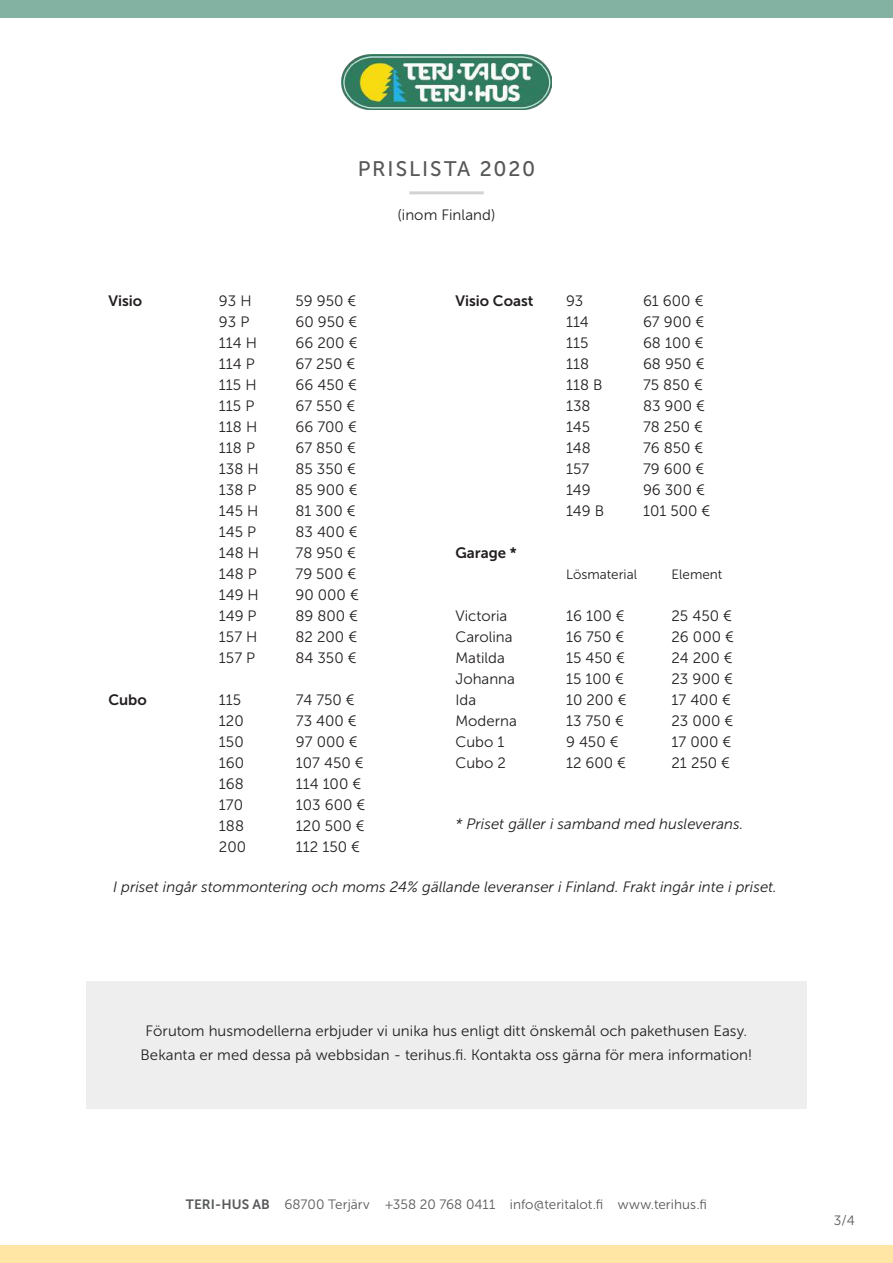
<style>
.page{position:relative;width:893px;height:1263px;background:#fff}
.page>*{position:absolute;margin:0;border:0;box-sizing:border-box;transform-origin:0 0}
.t1{font:21px "Museo Sans 500";letter-spacing:.09em;color:#57585a}
.t2{font:15px/24px "Museo Sans 300";color:#231f20;text-align:center}
.t3{font:italic 15px "Museo Sans 300";color:#231f20}
.t4{font:15px "Museo Sans 700";color:#231f20}
.t5{font:13.5px "Museo Sans 300";letter-spacing:.005em;color:#57585a}
.t6{font:13.5px "Museo Sans 300";color:#231f20}
.s1{font-family:"Museo Sans 700"}
</style>
<div class="page">
<div style="left:86px;top:981px;width:721px;height:128px;background:#eeeeef"></div>
<div style="left:0;top:1246px;width:893px;height:17px;background:#ffe6a4"></div>
<div style="left:0;top:0;width:893px;height:17px;background:#83b1a2"></div>
<img style="left:342px;top:54px;width:209px;height:55px">
<hr style="left:409px;top:191px;width:75px;height:3px;background:#d2d3d2">
<h1 class="t1" style="left:358px;top:158px;width:179px">PRISLISTA 2020</h1>
<p class="t4" style="left:108px;top:293px;width:35px">Visio</p>
<p class="t2" style="left:219px;top:289px;width:34px">93 H</p>
<p class="t2" style="left:296px;top:289px;width:62px">59 950 €</p>
<p class="t2" style="left:219px;top:310px;width:32px">93 P</p>
<p class="t2" style="left:296px;top:310px;width:63px">60 950 €</p>
<p class="t2" style="left:219px;top:331px;width:39px">114 H</p>
<p class="t2" style="left:296px;top:331px;width:63px">66 200 €</p>
<p class="t2" style="left:219px;top:352px;width:37px">114 P</p>
<p class="t2" style="left:296px;top:352px;width:61px">67 250 €</p>
<p class="t2" style="left:219px;top:373px;width:39px">115 H</p>
<p class="t2" style="left:296px;top:373px;width:63px">66 450 €</p>
<p class="t2" style="left:219px;top:394px;width:37px">115 P</p>
<p class="t2" style="left:296px;top:394px;width:61px">67 550 €</p>
<p class="t2" style="left:219px;top:415px;width:40px">118 H</p>
<p class="t2" style="left:296px;top:415px;width:63px">66 700 €</p>
<p class="t2" style="left:219px;top:436px;width:38px">118 P</p>
<p class="t2" style="left:296px;top:436px;width:62px">67 850 €</p>
<p class="t2" style="left:219px;top:457px;width:41px">138 H</p>
<p class="t2" style="left:296px;top:457px;width:62px">85 350 €</p>
<p class="t2" style="left:219px;top:478px;width:39px">138 P</p>
<p class="t2" style="left:296px;top:478px;width:63px">85 900 €</p>
<p class="t2" style="left:219px;top:499px;width:41px">145 H</p>
<p class="t2" style="left:296px;top:499px;width:62px">81 300 €</p>
<p class="t2" style="left:219px;top:520px;width:39px">145 P</p>
<p class="t2" style="left:296px;top:520px;width:64px">83 400 €</p>
<p class="t2" style="left:219px;top:541px;width:42px">148 H</p>
<p class="t2" style="left:296px;top:541px;width:62px">78 950 €</p>
<p class="t2" style="left:219px;top:562px;width:39px">148 P</p>
<p class="t2" style="left:296px;top:562px;width:62px">79 500 €</p>
<p class="t2" style="left:219px;top:583px;width:41px">149 H</p>
<p class="t2" style="left:296px;top:583px;width:65px">90 000 €</p>
<p class="t2" style="left:219px;top:604px;width:39px">149 P</p>
<p class="t2" style="left:296px;top:604px;width:64px">89 800 €</p>
<p class="t2" style="left:219px;top:625px;width:40px">157 H</p>
<p class="t2" style="left:296px;top:625px;width:63px">82 200 €</p>
<p class="t2" style="left:219px;top:646px;width:38px">157 P</p>
<p class="t2" style="left:296px;top:646px;width:63px">84 350 €</p>
<p class="t4" style="left:108px;top:692px;width:40px">Cubo</p>
<p class="t2" style="left:219px;top:688px;width:24px">115</p>
<p class="t2" style="left:296px;top:688px;width:60px">74 750 €</p>
<p class="t2" style="left:219px;top:709px;width:26px">120</p>
<p class="t2" style="left:296px;top:709px;width:62px">73 400 €</p>
<p class="t2" style="left:219px;top:730px;width:26px">150</p>
<p class="t2" style="left:296px;top:730px;width:63px">97 000 €</p>
<p class="t2" style="left:219px;top:751px;width:27px">160</p>
<p class="t2" style="left:296px;top:751px;width:69px">107 450 €</p>
<p class="t2" style="left:219px;top:772px;width:26px">168</p>
<p class="t2" style="left:296px;top:772px;width:67px">114 100 €</p>
<p class="t2" style="left:219px;top:793px;width:26px">170</p>
<p class="t2" style="left:296px;top:793px;width:71px">103 600 €</p>
<p class="t2" style="left:219px;top:814px;width:27px">188</p>
<p class="t2" style="left:296px;top:814px;width:70px">120 500 €</p>
<p class="t2" style="left:219px;top:835px;width:29px">200</p>
<p class="t2" style="left:296px;top:835px;width:66px">112 150 €</p>
<p class="t2" style="left:398px;top:203px;width:99px">(inom Finland)</p>
<p class="t4" style="left:455px;top:293px;width:80px">Visio Coast</p>
<p class="t2" style="left:566px;top:289px;width:19px">93</p>
<p class="t2" style="left:643px;top:289px;width:62px">61 600 €</p>
<p class="t2" style="left:566px;top:310px;width:24px">114</p>
<p class="t2" style="left:643px;top:310px;width:63px">67 900 €</p>
<p class="t2" style="left:566px;top:331px;width:24px">115</p>
<p class="t2" style="left:643px;top:331px;width:62px">68 100 €</p>
<p class="t2" style="left:566px;top:352px;width:25px">118</p>
<p class="t2" style="left:643px;top:352px;width:63px">68 950 €</p>
<p class="t2" style="left:566px;top:373px;width:38px">118 B</p>
<p class="t2" style="left:643px;top:373px;width:61px">75 850 €</p>
<p class="t2" style="left:566px;top:394px;width:26px">138</p>
<p class="t2" style="left:643px;top:394px;width:64px">83 900 €</p>
<p class="t2" style="left:566px;top:415px;width:26px">145</p>
<p class="t2" style="left:643px;top:415px;width:61px">78 250 €</p>
<p class="t2" style="left:566px;top:436px;width:26px">148</p>
<p class="t2" style="left:643px;top:436px;width:62px">76 850 €</p>
<p class="t2" style="left:566px;top:457px;width:25px">157</p>
<p class="t2" style="left:643px;top:457px;width:63px">79 600 €</p>
<p class="t2" style="left:566px;top:478px;width:26px">149</p>
<p class="t2" style="left:643px;top:478px;width:63px">96 300 €</p>
<p class="t2" style="left:566px;top:499px;width:40px">149 B</p>
<p class="t2" style="left:643px;top:499px;width:69px">101 500 €</p>
<p class="t4" style="left:455px;top:545px;width:63px">Garage *</p>
<p class="t6" style="left:566px;top:567px;width:72px">Lösmaterial</p>
<p class="t6" style="left:671px;top:567px;width:52px">Element</p>
<p class="t2" style="left:455px;top:604px;width:53px">Victoria</p>
<p class="t2" style="left:566px;top:604px;width:60px">16 100 €</p>
<p class="t2" style="left:671px;top:604px;width:62px">25 450 €</p>
<p class="t2" style="left:455px;top:625px;width:59px">Carolina</p>
<p class="t2" style="left:566px;top:625px;width:60px">16 750 €</p>
<p class="t2" style="left:671px;top:625px;width:64px">26 000 €</p>
<p class="t2" style="left:455px;top:646px;width:51px">Matilda</p>
<p class="t2" style="left:566px;top:646px;width:60px">15 450 €</p>
<p class="t2" style="left:671px;top:646px;width:63px">24 200 €</p>
<p class="t2" style="left:455px;top:667px;width:61px">Johanna</p>
<p class="t2" style="left:566px;top:667px;width:60px">15 100 €</p>
<p class="t2" style="left:671px;top:667px;width:63px">23 900 €</p>
<p class="t2" style="left:455px;top:688px;width:22px">Ida</p>
<p class="t2" style="left:566px;top:688px;width:62px">10 200 €</p>
<p class="t2" style="left:671px;top:688px;width:61px">17 400 €</p>
<p class="t2" style="left:455px;top:709px;width:63px">Moderna</p>
<p class="t2" style="left:566px;top:709px;width:59px">13 750 €</p>
<p class="t2" style="left:671px;top:709px;width:63px">23 000 €</p>
<p class="t2" style="left:455px;top:730px;width:50px">Cubo 1</p>
<p class="t2" style="left:566px;top:730px;width:54px">9 450 €</p>
<p class="t2" style="left:671px;top:730px;width:61px">17 000 €</p>
<p class="t2" style="left:455px;top:751px;width:52px">Cubo 2</p>
<p class="t2" style="left:566px;top:751px;width:62px">12 600 €</p>
<p class="t2" style="left:671px;top:751px;width:60px">21 250 €</p>
<p class="t3" style="left:455px;top:815px;width:289px">* Priset gäller i samband med husleverans.</p>
<p class="t3" style="left:113px;top:879px;width:665px">I priset ingår stommontering och moms 24% gällande leveranser i Finland. Frakt ingår inte i priset.</p>
<p class="t2" style="left:140px;top:1019px;width:613px">Förutom husmodellerna erbjuder vi unika hus enligt ditt önskemål och pakethusen Easy.<br>Bekanta er med dessa på webbsidan - terihus.fi. Kontakta oss gärna för mera information!</p>
<p class="t5" style="left:186px;top:1197px;width:522px"><span class="s1">TERI-HUS AB</span> 68700 Terjärv +358 20 768 0411 info@teritalot.fi www.terihus.fi</p>
<p class="t5" style="left:834px;top:1213px;width:22px">3/4</p>
</div>
